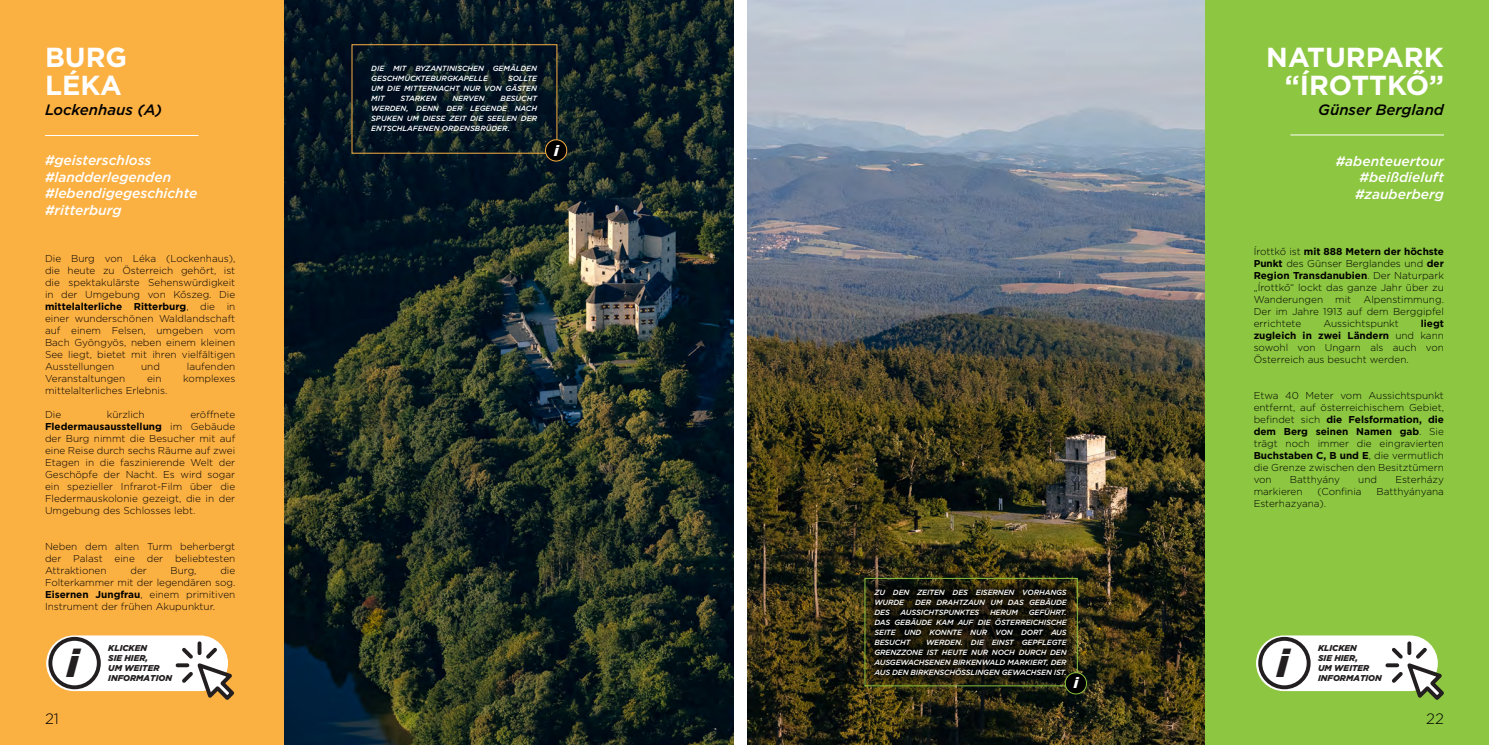
<style>
.page{position:relative;width:1489px;height:745px;background:#fff}
.page>*{position:absolute;margin:0;border:0;box-sizing:border-box;transform-origin:0 0}
.t1{font:italic 900 38.88px "Gotham";color:#231f20}
.t2{font:700 27.5px/27.5px "Gotham";color:#fff}
.t3{font:italic 500 15px "Gotham";color:#000}
.t4{font:300 15px "Gotham";color:#000}
.t5{font:italic 900 15px "Gotham";color:#fff}
.t6{font:italic 500 13.75px/16.5px "Gotham";color:#fff}
.t7{font:300 10px/12px "Gotham";color:#000;text-align:justify}
.t8{font:italic 900 8.5px/10.2px "Gotham";color:#231f20}
.t9{font:italic 500 7.5px/10px "Gotham";letter-spacing:-.01em;color:#fff;text-align:justify}
.s1{font-weight:700}
</style>
<div class="page">
<img style="left:283px;top:0;width:451px;height:744px">
<div style="left:0;top:0;width:283px;height:744px;background:#fbb042"></div>
<hr style="left:45px;top:135px;width:153px;height:1px;background:#fff">
<div style="left:351px;top:44px;width:206px;height:109px;border:1px solid #fbb042"></div>
<div style="left:545px;top:140px;width:21px;height:21px;background:#000;border-radius:50%"></div>
<div style="left:545px;top:139px;width:22px;height:22px;border:1px solid #fbb042;border-radius:50%"></div>
<div style="left:46px;top:635px;width:182px;height:55px;background:#fff;border-radius:28px"></div>
<div style="left:48px;top:636px;width:53px;height:52px;border:4px solid #231f20;border-radius:50%"></div>
<svg style="left:177px;top:643px;width:57px;height:56px"></svg>
<img style="left:747px;top:0;width:458px;height:744px">
<div style="left:1205px;top:0;width:283px;height:744px;background:#8dc640"></div>
<hr style="left:1290px;top:135px;width:153px;height:1px;background:#fff">
<div style="left:863px;top:578px;width:215px;height:108px;background:#000;opacity:.74"></div>
<div style="left:1065px;top:672px;width:21px;height:21px;background:#000;border-radius:50%"></div>
<div style="left:1064px;top:672px;width:22px;height:21px;border:1px solid #8ec640;border-radius:50%"></div>
<div style="left:1255px;top:635px;width:182px;height:55px;background:#fff;border-radius:28px"></div>
<div style="left:1258px;top:636px;width:52px;height:52px;border:4px solid #231f20;border-radius:50%"></div>
<svg style="left:1387px;top:643px;width:56px;height:56px"></svg>
<h2 class="t2" style="left:45px;top:43px;width:84px">BURG<br>LÉKA</h2>
<h3 class="t3" style="left:45px;top:99px;width:119px">Lockenhaus (A)</h3>
<h3 class="t6" style="left:45px;top:152px;width:154px">#geisterschloss #landderlegenden #lebendigegeschichte #ritterburg</h3>
<p class="t7" style="left:45px;top:252px;width:192px">Die Burg von Léka (Lockenhaus), die heute zu Österreich gehört, ist die spektakulärste Sehenswürdigkeit in der Umgebung von Kőszeg. Die <span class="s1">mittelalterliche Ritterburg</span>, die in einer wunderschönen Waldlandschaft auf einem Felsen, umgeben vom Bach Gyöngyös, neben einem kleinen See liegt, bietet mit ihren vielfältigen Ausstellungen</p>
<p class="t7" style="left:141px;top:360px;width:20px">und</p>
<p class="t7" style="left:187px;top:360px;width:50px">laufenden</p>
<p class="t7" style="left:45px;top:372px;width:82px">Veranstaltungen</p>
<p class="t7" style="left:147px;top:372px;width:16px">ein</p>
<p class="t7" style="left:183px;top:372px;width:54px">komplexes</p>
<p class="t7" style="left:45px;top:384px;width:124px">mittelalterliches Erlebnis.</p>
<p class="t7" style="left:45px;top:408px;width:18px">Die</p>
<p class="t7" style="left:107px;top:408px;width:39px">kürzlich</p>
<p class="t7" style="left:45px;top:408px;width:192px;text-indent:145px">eröffnete <span class="s1">Fledermausausstellung</span> im Gebäude der Burg nimmt die Besucher mit auf eine Reise durch sechs Räume auf zwei Etagen in die faszinierende Welt der Geschöpfe der Nacht. Es wird sogar ein spezieller Infrarot-Film über die Fledermauskolonie gezeigt, die in der Umgebung des Schlosses lebt.</p>
<p class="t7" style="left:45px;top:540px;width:192px">Neben dem alten Turm beherbergt der Palast eine der beliebtesten Attraktionen</p>
<p class="t7" style="left:45px;top:564px;width:192px;text-indent:175px">die Folterkammer mit der legendären sog.<br><span class="s1">Eisernen Jungfrau</span>, einem primitiven Instrument der frühen Akupunktur.</p>
<p class="t7" style="left:130px;top:564px;width:18px">der</p>
<p class="t7" style="left:171px;top:564px;width:28px">Burg,</p>
<h1 class="t1" style="left:67px;top:636px;width:13px">i</h1>
<p class="t8" style="left:108px;top:642px;width:65px">KLICKEN<br>SIE HIER,<br>UM WEITER<br>INFORMATION</p>
<p class="t9" style="left:371px;top:64px;width:167px">DIE MIT BYZANTINISCHEN GEMÄLDEN<br>GESCHMÜCKTEBURGKAPELLE</p>
<p class="t9" style="left:371px;top:74px;width:167px;text-indent:137px">SOLLTE UM DIE MITTERNACHT NUR VON GÄSTEN MIT</p>
<p class="t9" style="left:371px;top:94px;width:167px;text-indent:129px">BESUCHT WERDEN, DENN DER LEGENDE NACH SPUKEN UM DIESE ZEIT DIE SEELEN DER ENTSCHLAFENEN ORDENSBRÜDER.</p>
<p class="t9" style="left:400px;top:94px;width:37px">STARKEN</p>
<p class="t9" style="left:452px;top:94px;width:34px">NERVEN</p>
<h3 class="t5" style="left:554px;top:140px;width:6px">i</h3>
<p class="t9" style="left:874px;top:587px;width:194px">ZU DEN ZEITEN DES EISERNEN VORHANGS<br>WURDE</p>
<p class="t9" style="left:915px;top:597px;width:153px">DER DRAHTZAUN UM DAS GEBÄUDE</p>
<p class="t9" style="left:874px;top:607px;width:194px;text-indent:154px">GEFÜHRT.<br>DAS GEBÄUDE KAM AUF DIE ÖSTERREICHISCHE SEITE UND KONNTE NUR VON DORT AUS BESUCHT</p>
<p class="t9" style="left:874px;top:607px;width:17px">DES</p>
<p class="t9" style="left:900px;top:607px;width:80px">AUSSICHTSPUNKTES</p>
<p class="t9" style="left:989px;top:607px;width:29px">HERUM</p>
<p class="t9" style="left:874px;top:637px;width:194px;text-indent:52px">WERDEN. DIE EINST GEPFLEGTE GRENZZONE IST HEUTE NUR NOCH DURCH DEN AUSGEWACHSENEN BIRKENWALD MARKIERT, DER AUS DEN BIRKENSCHÖSSLINGEN GEWACHSEN IST.</p>
<h3 class="t5" style="left:1073px;top:672px;width:6px">i</h3>
<h2 class="t2" style="left:1266px;top:43px;width:179px;text-align:right">NATURPARK “ÍROTTKŐ”</h2>
<h3 class="t3" style="left:1318px;top:99px;width:127px">Günser Bergland</h3>
<h3 class="t6" style="left:1335px;top:152px;width:110px;text-align:right">#abenteuertour #beißdieluft #zauberberg</h3>
<p class="t7" style="left:1253px;top:245px;width:192px">Írottkő ist <span class="s1">mit 888 Metern der höchste Punkt</span> des Günser Berglandes und <span class="s1">der Region Transdanubien</span>. Der Naturpark „Írottkő“ lockt das ganze Jahr über zu Wanderungen mit Alpenstimmung.<br>Der im Jahre 1913 auf dem Berggipfel errichtete</p>
<p class="t7" style="left:1253px;top:317px;width:192px;text-indent:167px"><span class="s1">liegt zugleich in zwei Ländern</span> und kann sowohl von Ungarn als auch von Österreich aus besucht werden.</p>
<p class="t7" style="left:1253px;top:389px;width:192px">Etwa 40 Meter vom Aussichtspunkt entfernt, auf österreichischem Gebiet, befindet sich <span class="s1">die Felsformation, die dem Berg seinen Namen gab</span>. Sie trägt noch immer die eingravierten <span class="s1">Buchstaben C, B und E</span>, die vermutlich die Grenze zwischen den Besitztümern von</p>
<p class="t7" style="left:1323px;top:317px;width:77px">Aussichtspunkt</p>
<p class="t7" style="left:1289px;top:473px;width:52px">Batthyány</p>
<p class="t7" style="left:1358px;top:473px;width:20px">und</p>
<p class="t7" style="left:1395px;top:473px;width:50px">Esterházy</p>
<p class="t7" style="left:1253px;top:485px;width:50px">markieren</p>
<p class="t7" style="left:1317px;top:485px;width:46px">(Confinia</p>
<p class="t7" style="left:1376px;top:485px;width:69px">Batthyányana</p>
<p class="t7" style="left:1253px;top:497px;width:74px">Esterhazyana).</p>
<h1 class="t1" style="left:1276px;top:636px;width:13px">i</h1>
<p class="t8" style="left:1317px;top:642px;width:65px">KLICKEN<br>SIE HIER,<br>UM WEITER<br>INFORMATION</p>
<h3 class="t4" style="left:45px;top:709px;width:15px">21</h3>
<h3 class="t4" style="left:1425px;top:709px;width:19px">22</h3>
</div>
